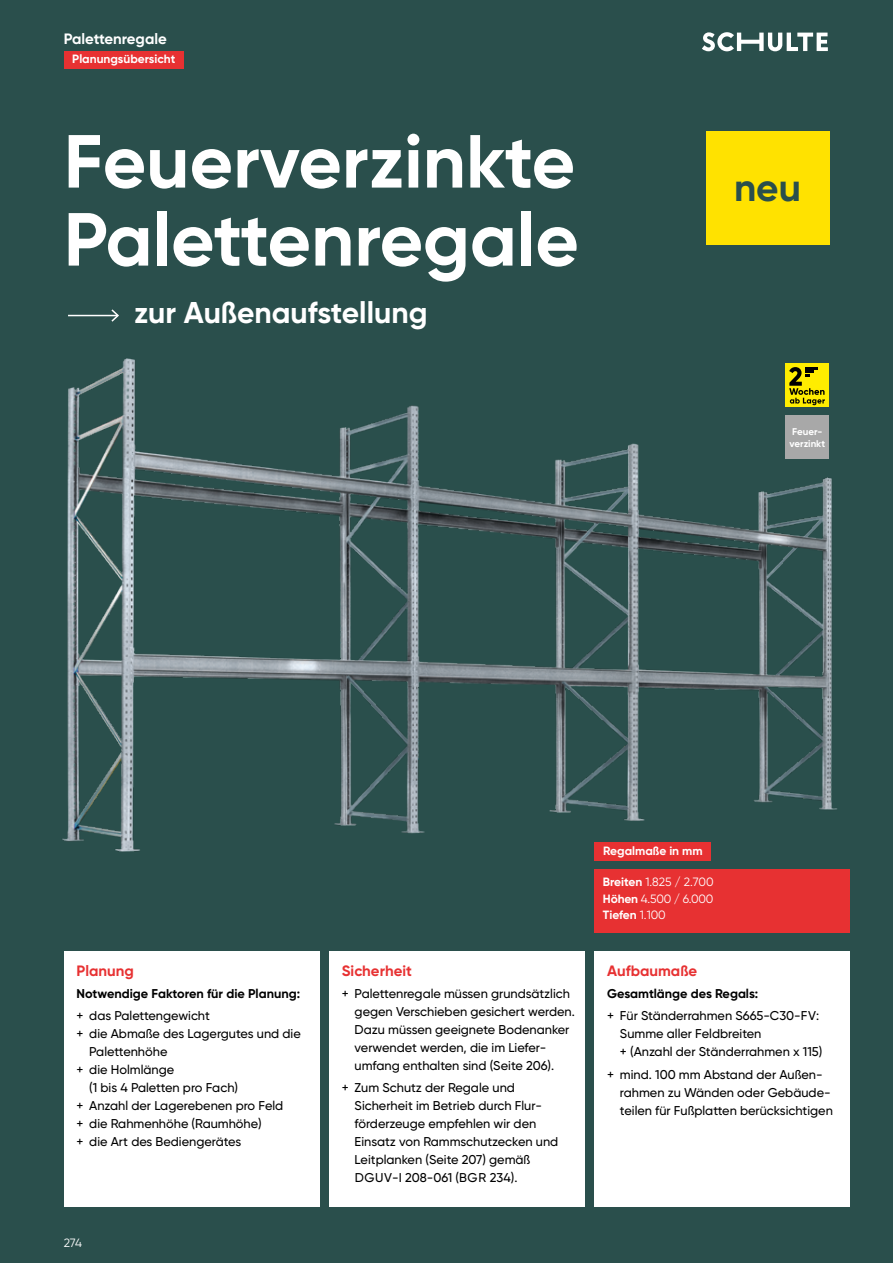
<style>
.page{position:relative;width:893px;height:1263px;background:#2a4f4c}
.page>*{position:absolute;margin:0;border:0;box-sizing:border-box;transform-origin:0 0}
.t1{font:700 75px/78px "Gilroy";color:#fff}
.t2{font:700 38.7px "Gilroy";color:#2a4f4c}
.t3{font:700 30px "Gilroy";color:#fff}
.t4{font:700 15px "Gilroy";color:#e73132}
.t5{font:700 15px "Gilroy";color:#fff}
.t6{font:500 12.75px/18px "Gilroy";color:#000}
.t7{font:700 12.75px "Gilroy";color:#000}
.t8{font:12px/16.5px "Gilroy";color:#fff;text-align:justify}
.t9{font:700 12px "Gilroy";color:#fff}
.t10{font:700 9.75px/11.7px "Gilroy";color:#fff}
.s1{font-weight:700}
</style>
<div class="page">
<div style="left:329px;top:951px;width:256px;height:255px;background:#fff"></div>
<div style="left:594px;top:951px;width:256px;height:255px;background:#fff"></div>
<div style="left:64px;top:951px;width:256px;height:255px;background:#fff"></div>
<div style="left:594px;top:869px;width:256px;height:64px;background:#e73132"></div>
<svg style="left:702px;top:32px;width:126px;height:19px"></svg>
<img style="left:62px;top:358px;width:775px;height:503px">
<div style="left:785px;top:415px;width:44px;height:44px;background:#a8a8a8"></div>
<hr style="left:68px;top:315px;width:50px;height:1px;background:#fff">
<svg style="left:110px;top:309px;width:9px;height:13px"></svg>
<div style="left:785px;top:363px;width:44px;height:44px;background:#ffed00"></div>
<svg style="left:789px;top:367px;width:36px;height:38px"></svg>
<div style="left:64px;top:51px;width:120px;height:17px;background:#e73132"></div>
<div style="left:706px;top:132px;width:123px;height:113px;background:#ffe200"></div>
<p class="t5" style="left:64px;top:30px;width:105px">Palettenregale</p>
<p class="t9" style="left:72px;top:52px;width:105px">Planungsübersicht</p>
<h1 class="t1" style="left:64px;top:122px;width:517px">Feuerverzinkte<br>Palettenregale</h1>
<h3 class="t3" style="left:134px;top:293px;width:295px">zur Außenaufstellung</h3>
<h2 class="t2" style="left:734px;top:164px;width:69px">neu</h2>
<p class="t10" style="left:789px;top:426px;width:37px">Feuer&shy;verzinkt</p>
<p class="t4" style="left:77px;top:961px;width:59px">Planung</p>
<p class="t7" style="left:77px;top:986px;width:225px">Notwendige Faktoren für die Planung:</p>
<p class="t6" style="left:77px;top:1007px;width:135px">+ das Palettengewicht</p>
<p class="t6" style="left:77px;top:1025px;width:226px">+ die Abmaße des Lagergutes und die</p>
<p class="t6" style="left:89px;top:1043px;width:80px">Palettenhöhe</p>
<p class="t6" style="left:77px;top:1061px;width:99px">+ die Holmlänge</p>
<p class="t6" style="left:89px;top:1079px;width:150px">(1 bis 4 Paletten pro Fach)</p>
<p class="t6" style="left:77px;top:1097px;width:208px">+ Anzahl der Lagerebenen pro Feld</p>
<p class="t6" style="left:77px;top:1115px;width:187px">+ die Rahmenhöhe (Raumhöhe)</p>
<p class="t6" style="left:77px;top:1133px;width:166px">+ die Art des Bediengerätes</p>
<p class="t8" style="left:64px;top:1234px;width:20px">274</p>
<p class="t4" style="left:342px;top:961px;width:71px">Sicherheit</p>
<p class="t6" style="left:355px;top:984px;width:222px;text-indent:-13px">+ Palettenregale müssen grundsätzlich gegen Verschieben gesichert werden.<br>Dazu müssen geeignete Bodenanker verwendet werden, die im Liefer&shy;umfang enthalten sind (Seite 206).</p>
<p class="t6" style="left:355px;top:1079px;width:205px;text-indent:-13px">+ Zum Schutz der Regale und<br>Sicherheit im Betrieb durch Flur&shy;förderzeuge empfehlen wir den<br>Einsatz von Rammschutzecken und<br>Leitplanken (Seite 207) gemäß<br>DGUV-I 208-061 (BGR 234).</p>
<p class="t9" style="left:603px;top:843px;width:101px">Regalmaße in mm</p>
<p class="t8" style="left:603px;top:874px;width:112px"><span class="s1">Breiten</span> 1.825 / 2.700<br><span class="s1">Höhen</span> 4.500 / 6.000<br><span class="s1">Tiefen</span> 1.100</p>
<p class="t4" style="left:607px;top:961px;width:91px">Aufbaumaße</p>
<p class="t7" style="left:607px;top:986px;width:153px">Gesamtlänge des Regals:</p>
<p class="t6" style="left:620px;top:1007px;width:204px;text-indent:-13px">+ Für Ständerrahmen S665-C30-FV:<br>Summe aller Feldbreiten<br>+ (Anzahl der Ständerrahmen x 115)</p>
<p class="t6" style="left:620px;top:1065px;width:214px;text-indent:-13px">+ mind. 100 mm Abstand der Außen&shy;rahmen zu Wänden oder Gebäude&shy;teilen für Fußplatten berücksichtigen</p>
</div>
